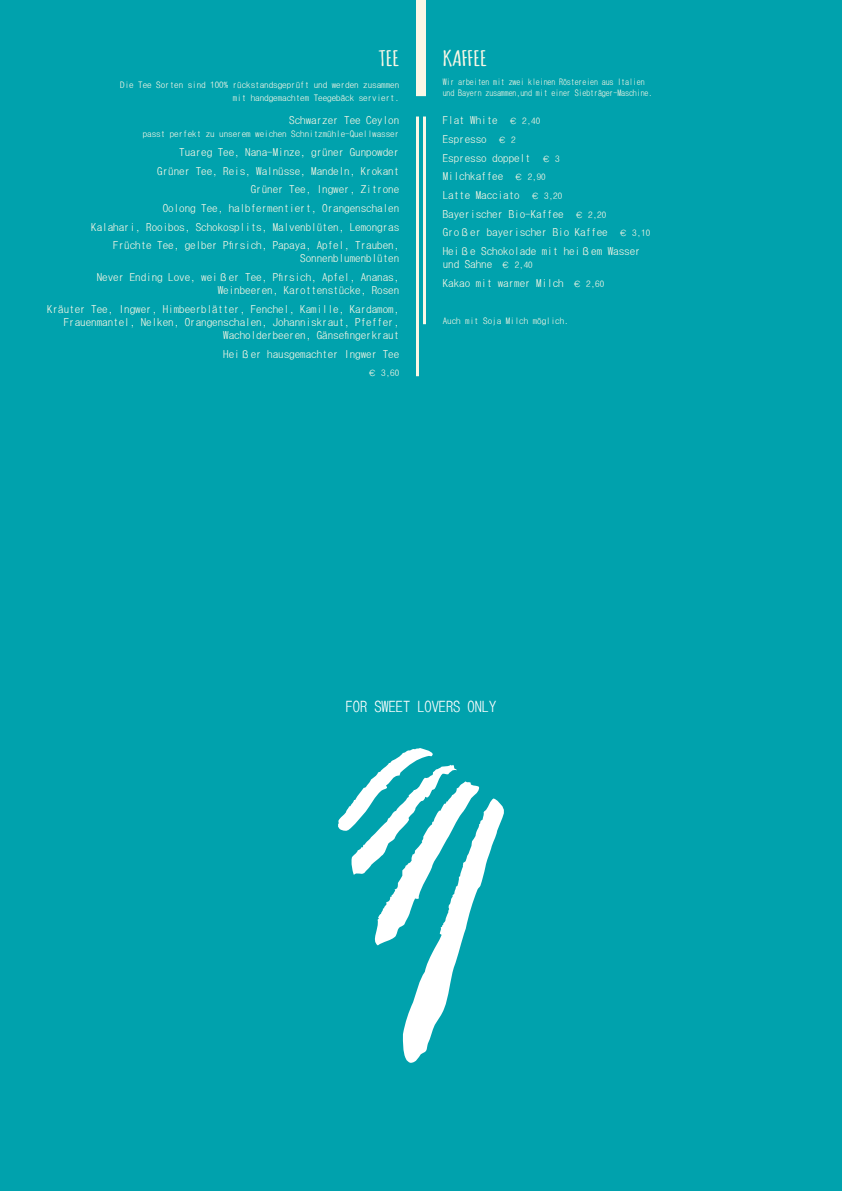
<style>
.page{position:relative;width:842px;height:1191px;background:#00a2ad}
.page>*{position:absolute;margin:0;border:0;box-sizing:border-box;transform-origin:0 0}
.t1{font:700 21px "Amatic";color:#faf7e6;scale:1.43 1}
.t2{font:15.6px "Dotum Che";color:#fff;scale:.92 1}
.t3{font:11px/18.7px "Dotum Che";color:#faf7e6;text-align:right}
.t4{font:9px/13px "Dotum Che";color:#faf7e6;text-align:right}
.t5{font:9px/10.8px "Dotum Che";color:#faf7e6;scale:.88 1}
.s1{font-size:9px}
</style>
<div class="page">
<svg style="left:338px;top:748px;width:166px;height:314px"></svg>
<div style="left:416px;top:0;width:10px;height:96px;background:#faf7e6"></div>
<hr style="left:416px;top:116px;width:3px;height:260px;background:#faf7e6">
<hr style="left:423px;top:116px;width:3px;height:208px;background:#faf7e6">
<h1 class="t1" style="left:379px;top:43px;width:16px">TEE</h1>
<p class="t4" style="left:120px;top:78px;width:280px">Die Tee Sorten sind 100% rückstandsgeprüft und werden zusammen mit handgemachtem Teegebäck serviert.</p>
<p class="t3" style="left:289px;top:111px;width:111px">Schwarzer Tee Ceylon</p>
<p class="t4" style="left:143px;top:128px;width:258px">passt perfekt zu unserem weichen Schnitzmühle-Quellwasser</p>
<p class="t3" style="left:91px;top:143px;width:309px">Tuareg Tee, Nana-Minze, grüner Gunpowder<br>Grüner Tee, Reis, Walnüsse, Mandeln, Krokant<br>Grüner Tee, Ingwer, Zitrone<br>Oolong Tee, halbfermentiert, Orangenschalen<br>Kalahari, Rooibos, Schokosplits, Malvenblüten, Lemongras Früchte Tee, gelber Pfirsich, Papaya, Apfel, Trauben,</p>
<p class="t3" style="left:97px;top:249px;width:304px">Sonnenblumenblüten<br>Never Ending Love, weißer Tee, Pfirsich, Apfel, Ananas,</p>
<p class="t3" style="left:47px;top:281px;width:353px">Weinbeeren, Karottenstücke, Rosen<br>Kräuter Tee, Ingwer, Himbeerblätter, Fenchel, Kamille, Kardamom,</p>
<p class="t3" style="left:64px;top:315px;width:337px;line-height:13px">Frauenmantel, Nelken, Orangenschalen, Johanniskraut, Pfeffer,<br>Wacholderbeeren, Gänsefingerkraut</p>
<p class="t3" style="left:223px;top:344px;width:177px">Heißer hausgemachter Ingwer Tee</p>
<p class="t4" style="left:368px;top:366px;width:33px">€ 3,60</p>
<h1 class="t1" style="left:443px;top:43px;width:32px">KAFFEE</h1>
<p class="t5" style="left:443px;top:77px;width:240px">Wir arbeiten mit zwei kleinen Röstereien aus Italien und Bayern zusammen,und mit einer Siebträger-Maschine.</p>
<p class="t3" style="left:443px;top:111px;width:209px;text-align:left">Flat White <span class="s1">€ 2,40<br></span>Espresso <span class="s1">€ 2<br></span>Espresso doppelt <span class="s1">€ 3<br></span>Milchkaffee <span class="s1">€ 2,90<br></span>Latte Macciato <span class="s1">€ 3,20<br></span>Bayerischer Bio-Kaffee <span class="s1">€ 2,20<br></span>Großer bayerischer Bio Kaffee <span class="s1">€ 3,10<br></span>Heiße Schokolade mit heißem Wasser</p>
<p class="t3" style="left:443px;top:255px;width:163px;text-align:left">und Sahne <span class="s1">€ 2,40<br></span>Kakao mit warmer Milch <span class="s1">€ 2,60</span></p>
<p class="t4" style="left:443px;top:314px;width:128px">Auch mit Soja Milch möglich.</p>
<h2 class="t2" style="left:346px;top:698px;width:165px">FOR SWEET LOVERS ONLY</h2>
</div>
